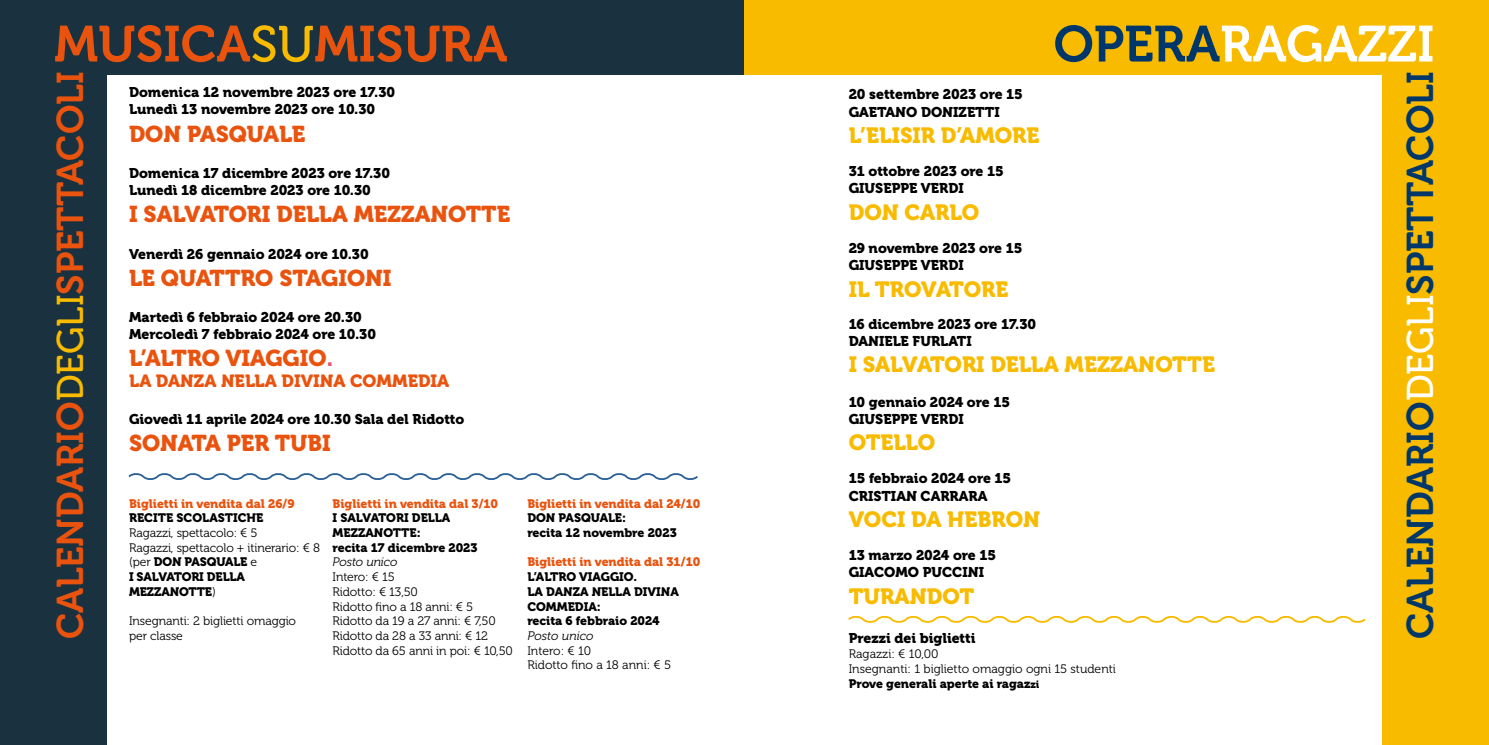
<style>
.page{position:relative;width:1489px;height:745px;background:#fff}
.page>*{position:absolute;margin:0;border:0;box-sizing:border-box;transform-origin:0 0}
.t1{font:50.57px "Museo 700";color:#e9530e}
.t2{font:50.57px "Museo 700";color:#fff}
.t3{font:37.1px "Museo 700";color:#e9530e}
.t4{font:37.1px "Museo 700";color:#00376a}
.t5{font:22.75px "Museo 900";color:#e9530e}
.t6{font:21.88px "Museo 900";color:#f8bb00}
.t7{font:17.5px "Museo 900";color:#e9530e}
.t8{font:14px/17.5px "Museo 900";color:#000}
.t9{font:12.25px/14.7px "Museo 300";letter-spacing:-.01em;color:#000}
.t10{font:12.25px/14.7px "Museo 900";color:#000}
.t11{font:12.25px "Museo 900";color:#e9530e}
.t12{font:italic 12.25px "Museo 300";letter-spacing:-.01em;color:#000}
.s1{font-family:"Museo 500";color:#f8bb00}
.s2{color:#00376a}
.s3{font-family:"Museo 500";color:#fff}
.s4{font-size:22.57px;color:#eb5771}
.s5{font-size:10.5px}
.s6{font-family:"Museo 300"}
</style>
<div class="page">
<div style="left:0;top:0;width:106px;height:744px;background:#1a323f"></div>
<div style="left:0;top:0;width:744px;height:74px;background:#1a323f"></div>
<div style="left:744px;top:0;width:744px;height:74px;background:#f8bb00"></div>
<div style="left:1382px;top:0;width:106px;height:744px;background:#f8bb00"></div>
<svg style="left:128px;top:473px;width:570px;height:7px"></svg>
<svg style="left:848px;top:616px;width:518px;height:7px"></svg>
<h1 class="t1" style="left:54px;top:16px;width:454px">MUSICA<span class="s1">SU</span>MISURA</h1>
<h1 class="t2" style="left:1053px;top:16px;width:382px"><span class="s2">OPERA</span>RAGAZZI</h1>
<h2 class="t4" style="left:1399px;top:639px;width:569px;rotate:-90deg">CALENDARIO<span class="s3">DEGLI</span>SPETTACOLI</h2>
<h2 class="t3" style="left:50px;top:639px;width:569px;rotate:-90deg">CALENDARIO<span class="s1">DEGLI</span>SPETTACOLI</h2>
<p class="t8" style="left:129px;top:84px;width:267px;line-height:16.8px">Domenica 12 novembre 2023 ore 17.30<br>Lunedì 13 novembre 2023 ore 10.30</p>
<h3 class="t5" style="left:129px;top:121px;width:178px">DON PASQUALE</h3>
<p class="t8" style="left:129px;top:164px;width:262px;line-height:16.8px">Domenica 17 dicembre 2023 ore 17.30<br>Lunedì 18 dicembre 2023 ore 10.30</p>
<h3 class="t5" style="left:129px;top:201px;width:383px">I SALVATORI DELLA MEZZANOTTE</h3>
<p class="t8" style="left:129px;top:245px;width:241px">Venerdì 26 gennaio 2024 ore 10.30</p>
<h3 class="t5" style="left:129px;top:265px;width:264px">LE QUATTRO STAGIONI</h3>
<p class="t8" style="left:129px;top:308px;width:248px;line-height:16.8px">Martedì 6 febbraio 2024 ore 20.30<br>Mercoledì 7 febbraio 2024 ore 10.30</p>
<h3 class="t5" style="left:129px;top:345px;width:206px">L’ALTRO VIAGGIO<span class="s4">.</span></h3>
<p class="t7" style="left:129px;top:371px;width:322px">LA DANZA NELLA DIVINA COMMEDIA</p>
<p class="t8" style="left:129px;top:410px;width:337px">Giovedì 11 aprile 2024 ore 10.30 Sala del Ridotto</p>
<h3 class="t5" style="left:129px;top:430px;width:203px">SONATA PER TUBI</h3>
<p class="t8" style="left:848px;top:85px;width:176px">20 settembre 2023 ore 15<br>GAETANO DONIZETTI</p>
<h3 class="t6" style="left:848px;top:123px;width:192px">L’ELISIR D’AMORE</h3>
<p class="t8" style="left:848px;top:162px;width:156px">31 ottobre 2023 ore 15<br>GIUSEPPE VERDI</p>
<h3 class="t6" style="left:848px;top:199px;width:132px">DON CARLO</h3>
<p class="t8" style="left:848px;top:239px;width:175px">29 novembre 2023 ore 15<br>GIUSEPPE VERDI</p>
<h3 class="t6" style="left:848px;top:276px;width:161px">IL TROVATORE</h3>
<p class="t8" style="left:848px;top:316px;width:189px;line-height:16.8px">16 dicembre 2023 ore 17.30<br>DANIELE FURLATI</p>
<h3 class="t6" style="left:848px;top:352px;width:368px">I SALVATORI DELLA MEZZANOTTE</h3>
<p class="t8" style="left:848px;top:393px;width:163px">10 gennaio 2024 ore 15<br>GIUSEPPE VERDI</p>
<h3 class="t6" style="left:848px;top:430px;width:88px">OTELLO</h3>
<p class="t8" style="left:848px;top:469px;width:164px">15 febbraio 2024 ore 15<br>CRISTIAN CARRARA</p>
<h3 class="t6" style="left:848px;top:507px;width:193px">VOCI DA HEBRON</h3>
<p class="t8" style="left:848px;top:547px;width:149px;line-height:16.8px">13 marzo 2024 ore 15<br>GIACOMO PUCCINI</p>
<h3 class="t6" style="left:848px;top:583px;width:127px">TURANDOT</h3>
<p class="t8" style="left:848px;top:629px;width:128px">Prezzi dei biglietti</p>
<p class="t9" style="left:848px;top:646px;width:269px">Ragazzi: € 10,00<br>Insegnanti: 1 biglietto omaggio ogni 15 studenti</p>
<p class="t10" style="left:848px;top:675px;width:192px">Prove generali aperte ai ragaz<span class="s5">zi</span></p>
<p class="t11" style="left:129px;top:496px;width:167px">Biglietti in vendita dal 26/9</p>
<p class="t10" style="left:129px;top:510px;width:136px">RECITE SCOLASTICHE</p>
<p class="t9" style="left:129px;top:525px;width:192px">Ragazzi, spettacolo: € 5<br>Ragazzi, spettacolo + itinerario: € 8</p>
<p class="t10" style="left:129px;top:554px;width:130px"><span class="s6">(per</span> DON PASQUALE <span class="s6">e<br></span>I SALVATORI DELLA<br>MEZZANOTTE<span class="s6">)</span></p>
<p class="t9" style="left:129px;top:613px;width:168px">Insegnanti: 2 biglietti omaggio per classe</p>
<p class="t11" style="left:332px;top:496px;width:167px">Biglietti in vendita dal 3/10</p>
<p class="t10" style="left:332px;top:510px;width:146px">I SALVATORI DELLA<br>MEZZANOTTE:<br>recita 17 dicembre 2023</p>
<p class="t12" style="left:332px;top:555px;width:66px">Posto unico</p>
<p class="t9" style="left:332px;top:569px;width:182px">Intero: € 15<br>Ridotto: € 13,50<br>Ridotto fino a 18 anni: € 5<br>Ridotto da 19 a 27 anni: € 7,50<br>Ridotto da 28 a 33 anni: € 12<br>Ridotto da 65 anni in poi: € 10,50</p>
<p class="t11" style="left:527px;top:496px;width:174px">Biglietti in vendita dal 24/10</p>
<p class="t10" style="left:527px;top:510px;width:151px">DON PASQUALE:<br>recita 12 novembre 2023</p>
<p class="t11" style="left:527px;top:554px;width:174px">Biglietti in vendita dal 31/10</p>
<p class="t10" style="left:527px;top:569px;width:153px">L’ALTRO VIAGGIO.<br>LA DANZA NELLA DIVINA<br>COMMEDIA:<br>recita 6 febbraio 2024</p>
<p class="t12" style="left:527px;top:628px;width:68px">Posto unico</p>
<p class="t9" style="left:527px;top:643px;width:145px">Intero: € 10<br>Ridotto fino a 18 anni: € 5</p>
</div>
